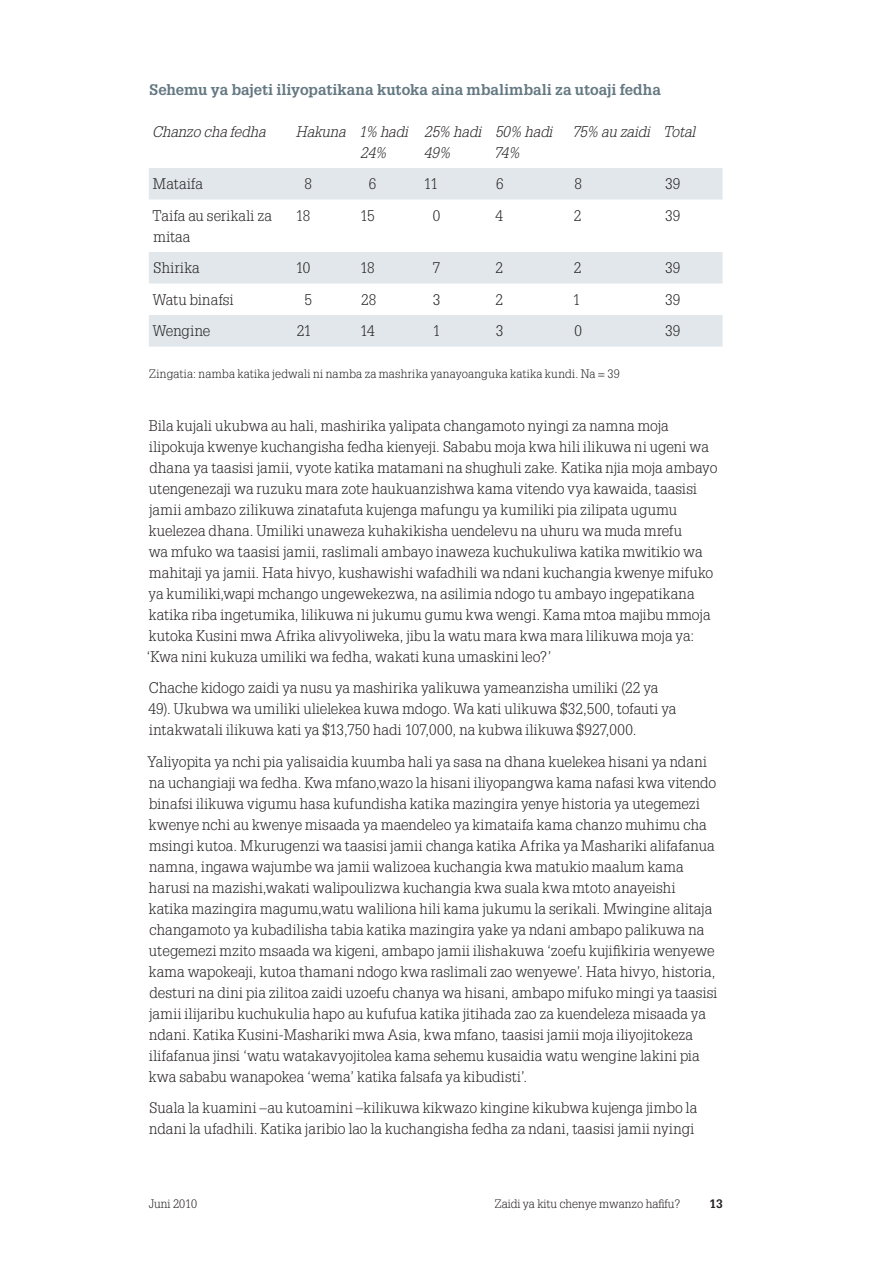
<style>
.page{position:relative;width:893px;height:1263px;background:#fff}
.page>*{position:absolute;margin:0;border:0;box-sizing:border-box;transform-origin:0 0}
.TEXT{font:300 15px/21px "Glypha LT Std";letter-spacing:.01em;color:#231f20}
.TEXT_21pt{font:300 15px/21px "Glypha LT Std";letter-spacing:.01em;color:#231f20}
.TABLE_TEXT{font:300 15px/21px "Glypha LT Std";letter-spacing:.015em;color:#231f20}
.TABLE_TEXT-2{font:italic 300 15px/21px "Glypha LT Std";letter-spacing:-.005em;color:#231f20}
.SUB_HEADING{font:700 15px "Glypha LT Std";color:#647882}
.TABLE_TEXT-3{font:300 15px "Glypha LT Std";letter-spacing:-.005em;color:#231f20}
.FOOTNOTE{font:300 12px "Glypha LT Std";letter-spacing:.01em;color:#231f20}
.t1{font:700 12px "Glypha LT Std";color:#231f20}
</style>
<div class="page">
<svg style="left:149px;top:168px;width:573px;height:178px;fill:#e1e7ea"></svg>
<p class="SUB_HEADING" style="left:150px;top:80px;width:513px">Sehemu ya bajeti iliyopatikana kutoka aina mbalimbali za utoaji fedha</p>
<p class="TABLE_TEXT-2" style="left:152px;top:121px;width:115px">Chanzo cha fedha</p>
<p class="TABLE_TEXT-2" style="left:296px;top:121px;width:51px">Hakuna</p>
<p class="TABLE_TEXT-2" style="left:359px;top:121px;width:51px">1% hadi<br>24%</p>
<p class="TABLE_TEXT-2" style="left:424px;top:121px;width:59px">25% hadi<br>49%</p>
<p class="TABLE_TEXT-2" style="left:494px;top:121px;width:60px">50% hadi<br>74%</p>
<p class="TABLE_TEXT-2" style="left:572px;top:121px;width:79px">75% au zaidi</p>
<p class="TABLE_TEXT-2" style="left:663px;top:121px;width:33px">Total</p>
<p class="TABLE_TEXT" style="left:153px;top:173px;width:51px">Mataifa</p>
<p class="TABLE_TEXT" style="left:304px;top:173px;width:9px">8</p>
<p class="TABLE_TEXT" style="left:369px;top:173px;width:9px">6</p>
<p class="TABLE_TEXT" style="left:424px;top:173px;width:16px">11</p>
<p class="TABLE_TEXT" style="left:496px;top:173px;width:9px">6</p>
<p class="TABLE_TEXT" style="left:574px;top:173px;width:9px">8</p>
<p class="TABLE_TEXT" style="left:665px;top:173px;width:17px">39</p>
<p class="TABLE_TEXT" style="left:152px;top:205px;width:121px">Taifa au serikali za mitaa</p>
<p class="TABLE_TEXT" style="left:296px;top:205px;width:16px">18</p>
<p class="TABLE_TEXT" style="left:360px;top:205px;width:16px">15</p>
<p class="TABLE_TEXT" style="left:433px;top:205px;width:9px">0</p>
<p class="TABLE_TEXT" style="left:495px;top:205px;width:9px">4</p>
<p class="TABLE_TEXT" style="left:574px;top:205px;width:9px">2</p>
<p class="TABLE_TEXT" style="left:665px;top:205px;width:17px">39</p>
<p class="TABLE_TEXT" style="left:154px;top:257px;width:47px">Shirika</p>
<p class="TABLE_TEXT" style="left:296px;top:257px;width:16px">10</p>
<p class="TABLE_TEXT" style="left:360px;top:257px;width:16px">18</p>
<p class="TABLE_TEXT" style="left:433px;top:257px;width:9px">7</p>
<p class="TABLE_TEXT" style="left:496px;top:257px;width:9px">2</p>
<p class="TABLE_TEXT" style="left:574px;top:257px;width:9px">2</p>
<p class="TABLE_TEXT" style="left:665px;top:257px;width:17px">39</p>
<p class="TABLE_TEXT" style="left:153px;top:289px;width:82px">Watu binafsi</p>
<p class="TABLE_TEXT" style="left:304px;top:289px;width:9px">5</p>
<p class="TABLE_TEXT" style="left:361px;top:289px;width:17px">28</p>
<p class="TABLE_TEXT" style="left:433px;top:289px;width:9px">3</p>
<p class="TABLE_TEXT" style="left:496px;top:289px;width:9px">2</p>
<p class="TABLE_TEXT" style="left:573px;top:289px;width:9px">1</p>
<p class="TABLE_TEXT" style="left:665px;top:289px;width:17px">39</p>
<p class="TABLE_TEXT-3" style="left:153px;top:322px;width:59px">Wengine</p>
<p class="TABLE_TEXT" style="left:297px;top:320px;width:16px">21</p>
<p class="TABLE_TEXT" style="left:360px;top:320px;width:16px">14</p>
<p class="TABLE_TEXT" style="left:433px;top:320px;width:9px">1</p>
<p class="TABLE_TEXT" style="left:496px;top:320px;width:9px">3</p>
<p class="TABLE_TEXT" style="left:575px;top:320px;width:9px">0</p>
<p class="TABLE_TEXT" style="left:665px;top:320px;width:17px">39</p>
<p class="FOOTNOTE" style="left:149px;top:367px;width:472px">Zingatia: namba katika jedwali ni namba za mashrika yanayoanguka katika kundi. Na = 39</p>
<p class="TEXT_21pt" style="left:146px;top:415px;width:573px">Bila kujali ukubwa au hali, mashirika yalipata changamoto nyingi za namna moja ilipokuja kwenye kuchangisha fedha kienyeji. Sababu moja kwa hili ilikuwa ni ugeni wa dhana ya taasisi jamii, vyote katika matamani na shughuli zake. Katika njia moja ambayo utengenezaji wa ruzuku mara zote haukuanzishwa kama vitendo vya kawaida, taasisi jamii ambazo zilikuwa zinatafuta kujenga mafungu ya kumiliki pia zilipata ugumu kuelezea dhana. Umiliki unaweza kuhakikisha uendelevu na uhuru wa muda mrefu<br>wa mfuko wa taasisi jamii, raslimali ambayo inaweza kuchukuliwa katika mwitikio wa mahitaji ya jamii. Hata hivyo, kushawishi wafadhili wa ndani kuchangia kwenye mifuko ya kumiliki,wapi mchango ungewekezwa, na asilimia ndogo tu ambayo ingepatikana katika riba ingetumika, lilikuwa ni jukumu gumu kwa wengi. Kama mtoa majibu mmoja kutoka Kusini mwa Afrika alivyoliweka, jibu la watu mara kwa mara lilikuwa moja ya: ‘Kwa nini kukuza umiliki wa fedha, wakati kuna umaskini leo?’</p>
<p class="TEXT" style="left:148px;top:677px;width:529px">Chache kidogo zaidi ya nusu ya mashirika yalikuwa yameanzisha umiliki (22 ya<br>49). Ukubwa wa umiliki ulielekea kuwa mdogo. Wa kati ulikuwa $32,500, tofauti ya intakwatali ilikuwa kati ya $13,750 hadi 107,000, na kubwa ilikuwa $927,000.</p>
<p class="TEXT" style="left:147px;top:751px;width:571px">Yaliyopita ya nchi pia yalisaidia kuumba hali ya sasa na dhana kuelekea hisani ya ndani na uchangiaji wa fedha. Kwa mfano,wazo la hisani iliyopangwa kama nafasi kwa vitendo binafsi ilikuwa vigumu hasa kufundisha katika mazingira yenye historia ya utegemezi kwenye nchi au kwenye misaada ya maendeleo ya kimataifa kama chanzo muhimu cha msingi kutoa. Mkurugenzi wa taasisi jamii changa katika Afrika ya Mashariki alifafanua namna, ingawa wajumbe wa jamii walizoea kuchangia kwa matukio maalum kama harusi na mazishi,wakati walipoulizwa kuchangia kwa suala kwa mtoto anayeishi katika mazingira magumu,watu waliliona hili kama jukumu la serikali. Mwingine alitaja changamoto ya kubadilisha tabia katika mazingira yake ya ndani ambapo palikuwa na utegemezi mzito msaada wa kigeni, ambapo jamii ilishakuwa ‘zoefu kujifikiria wenyewe kama wapokeaji, kutoa thamani ndogo kwa raslimali zao wenyewe’. Hata hivyo, historia, desturi na dini pia zilitoa zaidi uzoefu chanya wa hisani, ambapo mifuko mingi ya taasisi jamii ilijaribu kuchukulia hapo au kufufua katika jitihada zao za kuendeleza misaada ya ndani. Katika Kusini‑Mashariki mwa Asia, kwa mfano, taasisi jamii moja iliyojitokeza ilifafanua jinsi ‘watu watakavyojitolea kama sehemu kusaidia watu wengine lakini pia kwa sababu wanapokea ‘wema’ katika falsafa ya kibudisti’.</p>
<p class="TEXT" style="left:149px;top:1097px;width:550px">Suala la kuamini –au kutoamini –kilikuwa kikwazo kingine kikubwa kujenga jimbo la ndani la ufadhili. Katika jaribio lao la kuchangisha fedha za ndani, taasisi jamii nyingi</p>
<p class="FOOTNOTE" style="left:149px;top:1196px;width:50px">Juni 2010</p>
<p class="FOOTNOTE" style="left:495px;top:1196px;width:187px">Zaidi ya kitu chenye mwanzo hafifu?</p>
<p class="t1" style="left:709px;top:1196px;width:15px">13</p>
</div>
